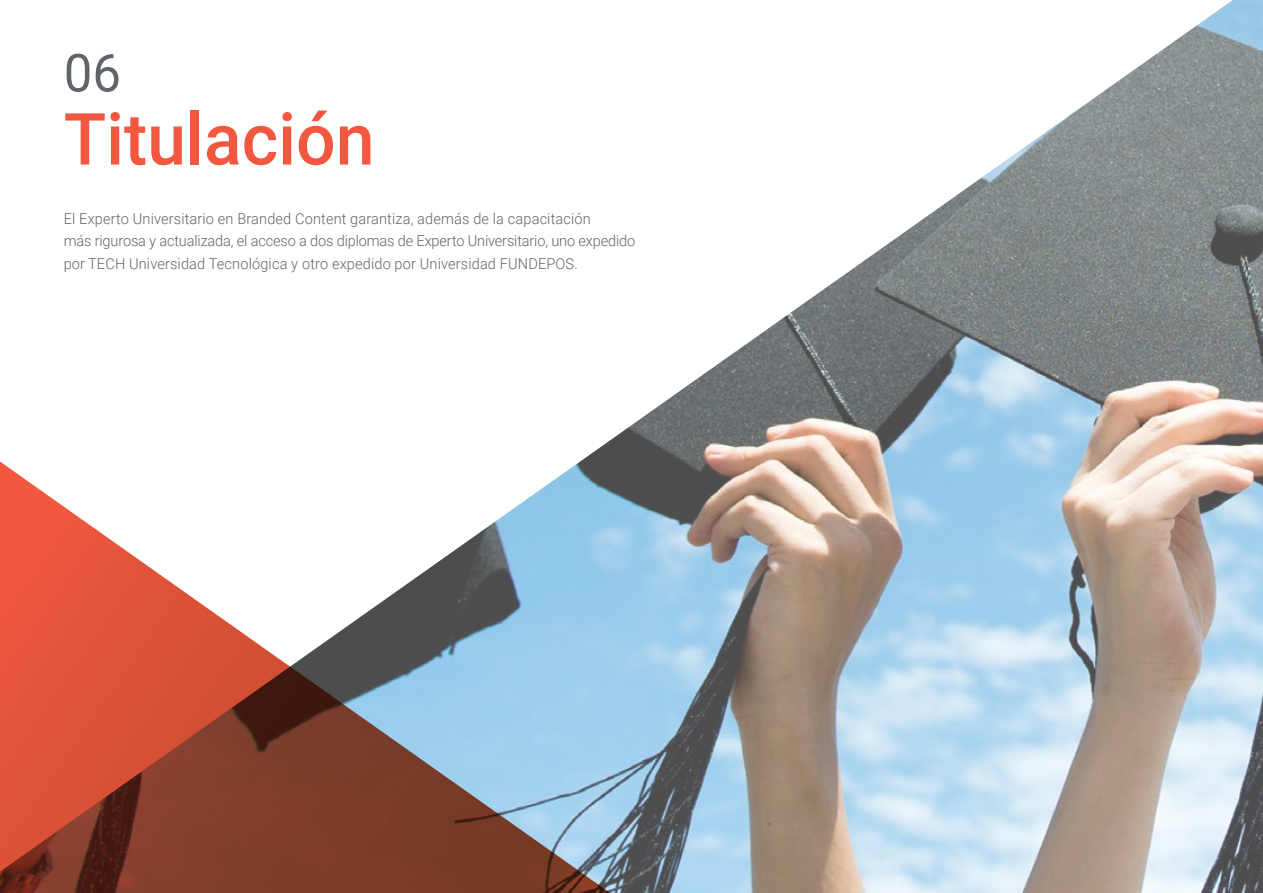
<style>
.page{position:relative;width:1263px;height:893px;background:#fff}
.page>*{position:absolute;margin:0;border:0;box-sizing:border-box;transform-origin:0 0}
.t1{font:500 72px "Roboto";color:#f1583f}
.t2{font:52.5px "Roboto";color:#61646a}
.t3{font:300 15px/22.5px "Roboto";letter-spacing:.01em;color:#61646a}
</style>
<div class="page">
<img style="left:602px;top:0;width:661px;height:893px">
<svg style="left:0;top:446px;width:640px;height:447px"></svg>
<h2 class="t2" style="left:64px;top:36px;width:59px">06</h2>
<h1 class="t1" style="left:64px;top:89px;width:312px">Titulación</h1>
<p class="t3" style="left:64px;top:207px;width:573px">El Experto Universitario en Branded Content garantiza, además de la capacitación<br>más rigurosa y actualizada, el acceso a dos diplomas de Experto Universitario, uno expedido por TECH Universidad Tecnológica y otro expedido por Universidad FUNDEPOS.</p>
</div>
